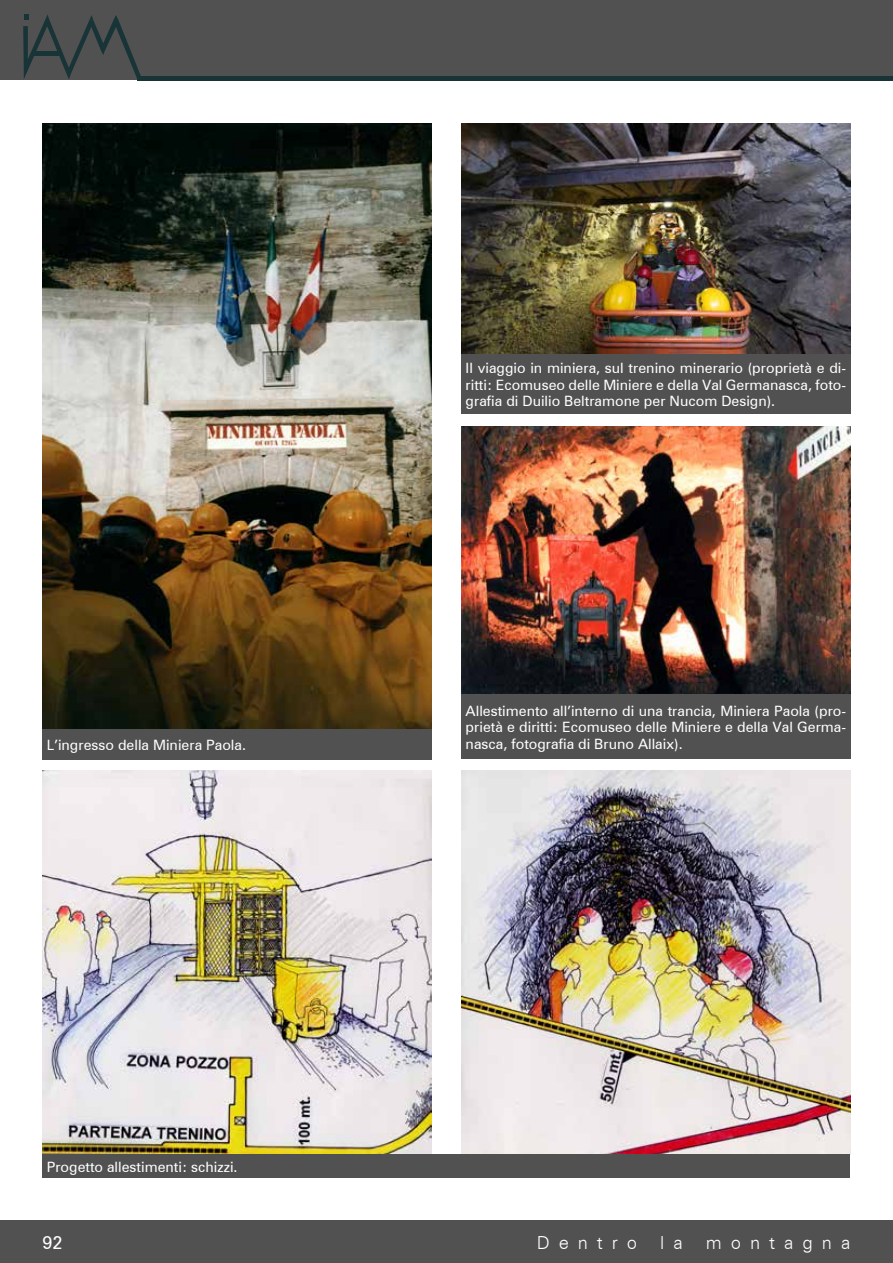
<style>
.page{position:relative;width:893px;height:1263px;background:#fff}
.page>*{position:absolute;margin:0;border:0;box-sizing:border-box;transform-origin:0 0}
.t1{font:300 18px "Zurich BT";letter-spacing:.5em;color:#fff}
.t2{font:18px "Zurich BT";color:#fff}
.t3{font:14.25px/16.5px "Zurich BT";color:#fff;text-align:justify}
</style>
<div class="page">
<div style="left:0;top:0;width:893px;height:80px;background:#515151"></div>
<svg style="left:23px;top:14px;width:118px;height:67px"></svg>
<hr style="left:137px;top:76px;width:756px;height:4px;background:#183437">
<div style="left:0;top:1220px;width:893px;height:43px;background:#515151"></div>
<img style="left:43px;top:123px;width:389px;height:606px">
<img style="left:461px;top:123px;width:389px;height:231px">
<img style="left:461px;top:426px;width:389px;height:268px">
<img style="left:43px;top:771px;width:389px;height:384px">
<img style="left:461px;top:771px;width:389px;height:384px">
<div style="left:461px;top:694px;width:389px;height:65px;background:#515151"></div>
<div style="left:461px;top:354px;width:389px;height:60px;background:#515151"></div>
<div style="left:43px;top:729px;width:389px;height:31px;background:#515151"></div>
<div style="left:43px;top:1155px;width:807px;height:23px;background:#515151"></div>
<p class="t3" style="left:47px;top:737px;width:201px">L’ingresso della Miniera Paola.</p>
<p class="t3" style="left:47px;top:1158px;width:192px">Progetto allestimenti: schizzi.</p>
<p class="t2" style="left:43px;top:1231px;width:21px">92</p>
<p class="t3" style="left:466px;top:360px;width:382px">Il viaggio in miniera, sul trenino minerario (proprietà e di&shy;ritti: Ecomuseo delle Miniere e della Val Germanasca, foto&shy;grafia di Duilio Beltramone per Nucom Design).</p>
<p class="t3" style="left:466px;top:702px;width:382px">Allestimento all’interno di una trancia, Miniera Paola (pro&shy;prietà e diritti: Ecomuseo delle Miniere e della Val Germa&shy;nasca, fotografia di Bruno Allaix).</p>
<p class="t1" style="left:537px;top:1232px;width:102px">Dentro</p>
<p class="t1" style="left:660px;top:1232px;width:24px">l a</p>
<p class="t1" style="left:706px;top:1232px;width:146px">montagna</p>
</div>
